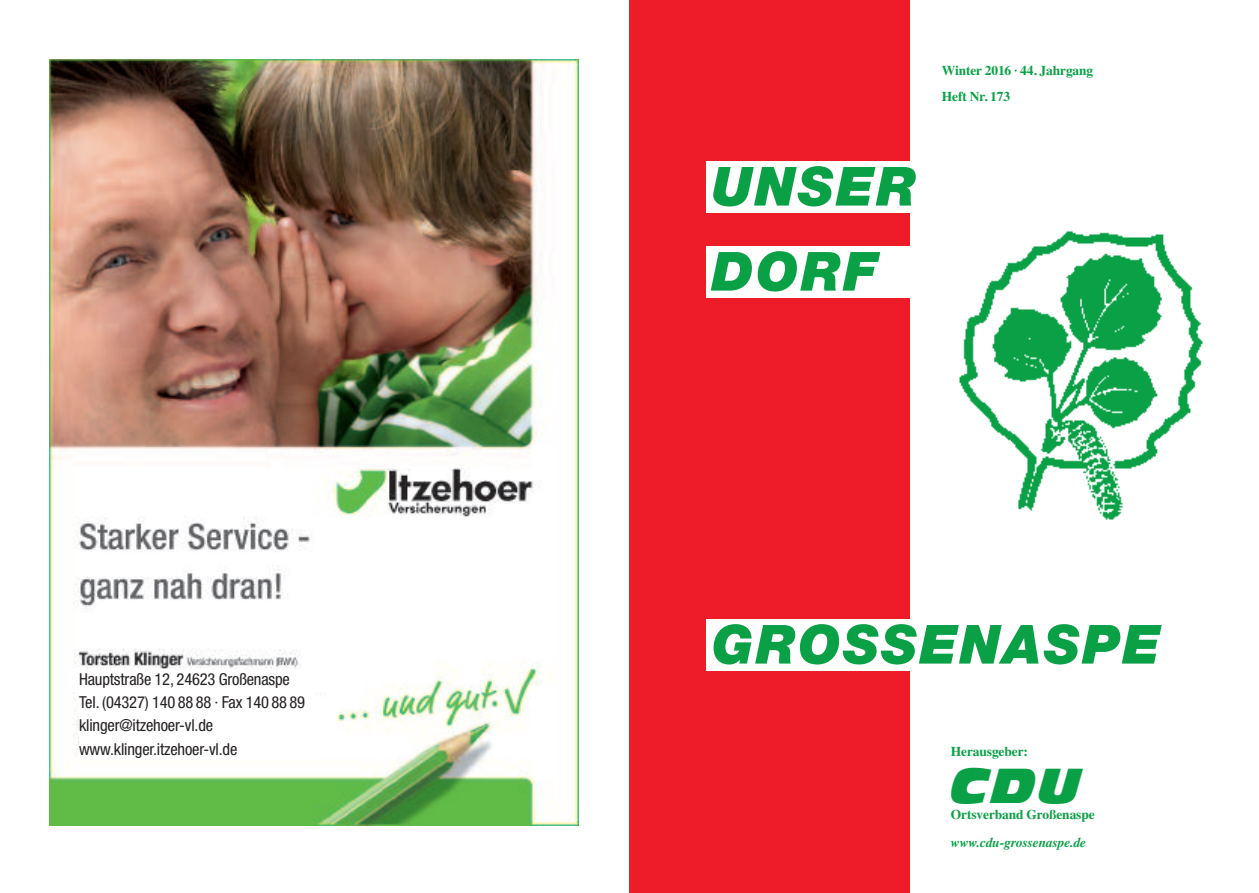
<style>
.page{position:relative;width:1259px;height:893px;background:#fff}
.page>*{position:absolute;margin:0;border:0;box-sizing:border-box;transform-origin:0 0}
.t1{font:italic 900 54px "Helvetica Neue LT Std";letter-spacing:.04em;color:#0aa046}
.t2{font:italic 48px "Antique Olive Std Nord";color:#0aa046}
.t3{font:condensed 16.5px/23.1px "Helvetica Neue LT Std";letter-spacing:-.01em;color:#231f20}
.t4{font:700 13.5px/26.1px "Times";letter-spacing:-.01em;color:#0aa046}
.t5{font:italic 700 13.5px/27.6px "Times LT Std";letter-spacing:-.01em;color:#0aa046}
.s1{font-family:"Times";font-style:normal}
</style>
<div class="page">
<div style="left:629px;top:0;width:281px;height:893px;background:#ee1c28"></div>
<div style="left:706px;top:162px;width:212px;height:51px;background:#fff"></div>
<div style="left:706px;top:247px;width:212px;height:51px;background:#fff"></div>
<div style="left:706px;top:620px;width:212px;height:51px;background:#fff"></div>
<img style="left:959px;top:231px;width:244px;height:289px">
<img style="left:50px;top:60px;width:528px;height:765px">
<div style="left:70px;top:669px;width:258px;height:23px;background:#fff"></div>
<div style="left:79px;top:673px;width:234px;height:87px;background:#fff"></div>
<p class="t3" style="left:79px;top:669px;width:227px">Hauptstraße 12, 24623 Großenaspe<br>Tel. (04327) 140 88 88 · Fax 140 88 89 klinger@itzehoer-vl.de www.klinger.itzehoer-vl.de</p>
<p class="t1" style="left:711px;top:167px;width:206px">UNSER</p>
<p class="t1" style="left:711px;top:252px;width:167px">DORF</p>
<p class="t4" style="left:942px;top:57px;width:153px">Winter 2016 · 44. Jahrgang<br>Heft Nr. 173</p>
<p class="t1" style="left:711px;top:625px;width:450px">GROSSENASPE</p>
<p class="t4" style="left:951px;top:738px;width:79px">Herausgeber:</p>
<p class="t2" style="left:951px;top:767px;width:132px">CDU</p>
<p class="t5" style="left:951px;top:802px;width:145px"><span class="s1">Ortsverband Großenaspe </span>www.cdu-grossenaspe.de</p>
</div>
